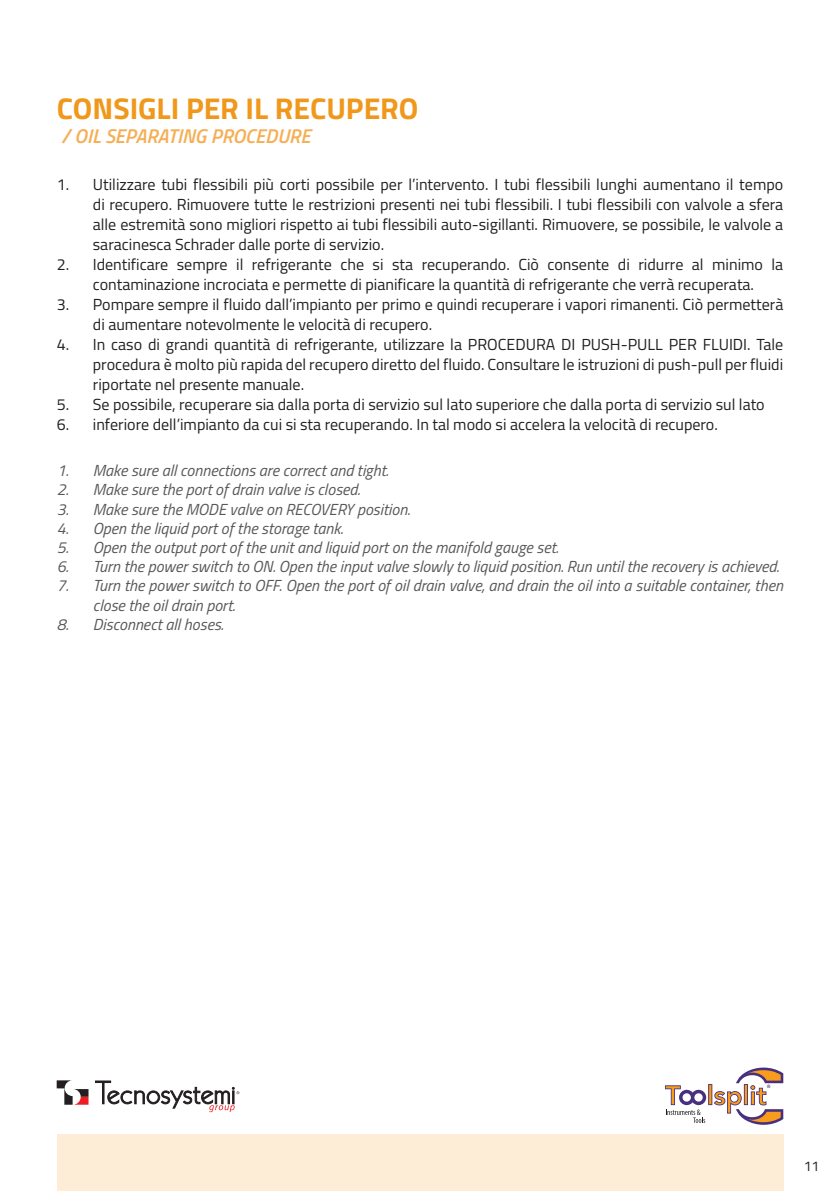
<style>
.page{position:relative;width:840px;height:1191px;background:#fff}
.page>*{position:absolute;margin:0;border:0;box-sizing:border-box;transform-origin:0 0}
.t1{font:700 30px "Titillium Web";color:#f0981b}
.t2{font:italic 600 20px "Titillium Web";color:#f5af55}
.t3{font:16px/20px "Titillium Web";color:#231f20;text-align:justify}
.t4{font:italic 16px/19.2px "Titillium Web";color:#57585a}
.t5{font:14px "Titillium Web";color:#231f20}
</style>
<div class="page">
<svg style="left:57px;top:1080px;width:31px;height:24px"></svg>
<svg style="left:95px;top:1080px;width:144px;height:32px"></svg>
<svg style="left:708px;top:1084px;width:4px;height:21px"></svg>
<svg style="left:714px;top:1067px;width:68px;height:57px"></svg>
<svg style="left:665px;top:1085px;width:40px;height:38px"></svg>
<div style="left:57px;top:1134px;width:725px;height:57px;background:#fdedd7"></div>
<h1 class="t1" style="left:57px;top:86px;width:363px">CONSIGLI PER IL RECUPERO</h1>
<p class="t2" style="left:61px;top:121px;width:251px">/ OIL SEPARATING PROCEDURE</p>
<p class="t3" style="left:93px;top:173px;width:691px;text-indent:-36px">1. Utilizzare tubi flessibili più corti possibile per l’intervento. I tubi flessibili lunghi aumentano il tempo di recupero. Rimuovere tutte le restrizioni presenti nei tubi flessibili. I tubi flessibili con valvole a sfera alle estremità sono migliori rispetto ai tubi flessibili auto-sigillanti. Rimuovere, se possibile, le valvole a saracinesca Schrader dalle porte di servizio.</p>
<p class="t3" style="left:57px;top:253px;width:727px;text-align:center">2. Identificare sempre il refrigerante che si sta recuperando. Ciò consente di ridurre al minimo la contaminazione incrociata e permette di pianificare la quantità di refrigerante che verrà recuperata.</p>
<p class="t3" style="left:93px;top:293px;width:691px;text-indent:-36px">3. Pompare sempre il fluido dall’impianto per primo e quindi recuperare i vapori rimanenti. Ciò permetterà di aumentare notevolmente le velocità di recupero.</p>
<p class="t3" style="left:93px;top:333px;width:691px;text-indent:-36px">4. In caso di grandi quantità di refrigerante, utilizzare la PROCEDURA DI PUSH-PULL PER FLUIDI. Tale procedura è molto più rapida del recupero diretto del fluido. Consultare le istruzioni di push-pull per fluidi riportate nel presente manuale.</p>
<p class="t3" style="left:57px;top:393px;width:709px">5. Se possibile, recuperare sia dalla porta di servizio sul lato superiore che dalla porta di servizio sul lato</p>
<p class="t3" style="left:57px;top:413px;width:662px">6. inferiore dell’impianto da cui si sta recuperando. In tal modo si accelera la velocità di recupero.</p>
<p class="t4" style="left:57px;top:460px;width:333px">1. Make sure all connections are correct and tight.</p>
<p class="t4" style="left:57px;top:479px;width:305px">2. Make sure the port of drain valve is closed.</p>
<p class="t4" style="left:57px;top:498px;width:354px">3. Make sure the MODE valve on RECOVERY position.</p>
<p class="t4" style="left:57px;top:518px;width:288px">4. Open the liquid port of the storage tank.</p>
<p class="t4" style="left:57px;top:537px;width:503px">5. Open the output port of the unit and liquid port on the manifold gauge set.</p>
<p class="t4" style="left:57px;top:556px;width:723px">6. Turn the power switch to ON. Open the input valve slowly to liquid position. Run until the recovery is achieved.</p>
<p class="t4" style="left:93px;top:575px;width:691px;text-indent:-36px">7. Turn the power switch to OFF. Open the port of oil drain valve, and drain the oil into a suitable container, then close the oil drain port.</p>
<p class="t4" style="left:57px;top:614px;width:168px">8. Disconnect all hoses.</p>
<p class="t5" style="left:803px;top:1156px;width:17px">11</p>
</div>
